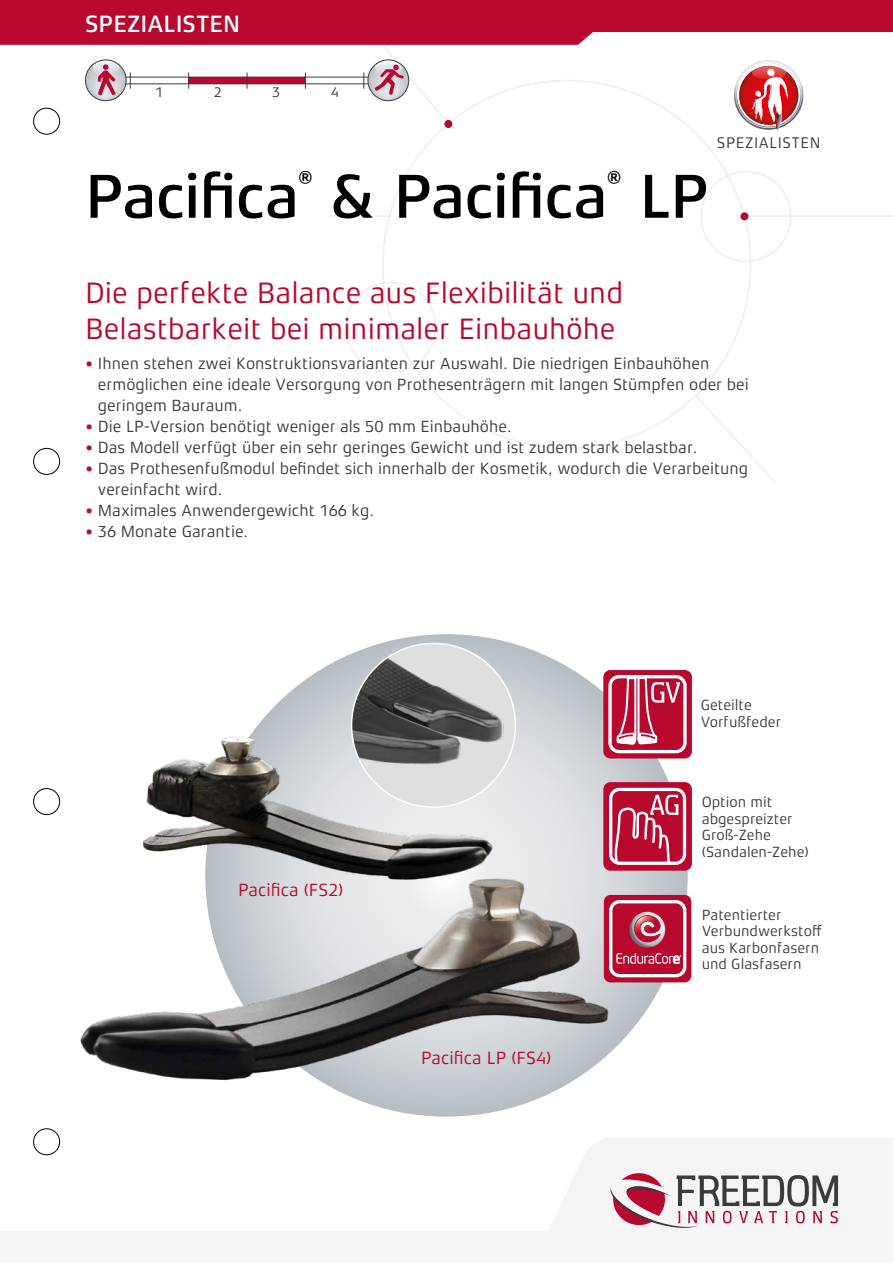
<style>
.page{position:relative;width:893px;height:1263px;background:#fff}
.page>*{position:absolute;margin:0;border:0;box-sizing:border-box;transform-origin:0 0}
.t1{font:500 63px "Xenois Sans Pro";letter-spacing:-.015em;color:#000}
.t2{font:30px/36px "Xenois Sans Pro";color:#b8082e}
.t3{font:500 24px "Xenois Sans Pro";color:#fff}
.t4{font:18px "Xenois Sans Pro";color:#b8082e}
.t5{font:16.5px/21px "Xenois Sans Pro";color:#3b3b3a}
.t6{font:15.6px "Xenois Sans Pro";letter-spacing:.03em;color:#3b3b3a}
.t7{font:15px/16.5px "Xenois Sans Pro";color:#3b3b3a}
.t8{font:14.4px "Xenois Sans Pro";color:#3b3b3a}
.s1{color:#b8082e}
</style>
<div class="page">
<div style="left:345px;top:282px;width:91px;height:91px;border:2px solid #dfdfdf;border-radius:50%"></div>
<div style="left:700px;top:171px;width:91px;height:91px;border:2px solid #dfdfdf;border-radius:50%"></div>
<svg style="left:693px;top:393px;width:83px;height:90px"></svg>
<hr style="left:742px;top:215px;width:151px;height:2px;background:#dfdfdf">
<div style="left:740px;top:212px;width:8px;height:8px;background:#b8082e;border-radius:50%"></div>
<hr style="left:329px;top:215px;width:61px;height:2px;background:#dfdfdf">
<svg style="left:205px;top:633px;width:483px;height:484px;background:#c8ccd1"></svg>
<svg style="left:610px;top:1173px;width:228px;height:55px"></svg>
<svg style="left:0;top:0;width:893px;height:131px"></svg>
<img style="left:352px;top:643px;width:163px;height:164px;border-radius:82px">
<img style="left:33px;top:794px;width:644px;height:362px">
<div style="left:604px;top:670px;width:87px;height:88px;background:#b8082e;border-radius:7px"></div>
<div style="left:608px;top:675px;width:79px;height:78px;border:3px solid #fff;border-radius:9px"></div>
<svg style="left:615px;top:676px;width:65px;height:78px"></svg>
<div style="left:604px;top:670px;width:87px;height:88px;border:1px solid #b8082e;border-radius:7px"></div>
<div style="left:604px;top:783px;width:87px;height:87px;background:#b8082e;border-radius:7px"></div>
<div style="left:609px;top:788px;width:77px;height:77px;border:3px solid #fff;border-radius:9px"></div>
<svg style="left:614px;top:795px;width:64px;height:70px"></svg>
<div style="left:604px;top:783px;width:87px;height:87px;border:1px solid #b8082e;border-radius:7px"></div>
<img style="left:106px;top:710px;width:408px;height:172px">
<div style="left:604px;top:895px;width:87px;height:87px;background:#b8082e;border-radius:7px"></div>
<div style="left:609px;top:900px;width:77px;height:77px;border:3px solid #fff;border-radius:9px"></div>
<svg style="left:616px;top:953px;width:65px;height:11px"></svg>
<svg style="left:629px;top:912px;width:36px;height:35px"></svg>
<div style="left:34px;top:1129px;width:26px;height:26px;background:#fff;border-radius:50%"></div>
<div style="left:33px;top:1128px;width:27px;height:27px;border:1px solid #000;border-radius:50%"></div>
<div style="left:34px;top:788px;width:26px;height:27px;background:#fff;border-radius:50%"></div>
<div style="left:33px;top:788px;width:27px;height:27px;border:1px solid #000;border-radius:50%"></div>
<div style="left:33px;top:448px;width:27px;height:27px;border:1px solid #000;border-radius:50%"></div>
<div style="left:34px;top:108px;width:26px;height:26px;background:#fff;border-radius:50%"></div>
<div style="left:33px;top:108px;width:27px;height:27px;border:1px solid #000;border-radius:50%"></div>
<h3 class="t3" style="left:85px;top:10px;width:157px">SPEZIALISTEN</h3>
<p class="t8" style="left:155px;top:84px;width:9px">1</p>
<p class="t8" style="left:214px;top:84px;width:9px">2</p>
<p class="t8" style="left:272px;top:84px;width:9px">3</p>
<p class="t8" style="left:331px;top:84px;width:9px">4</p>
<h1 class="t1" style="left:85px;top:161px;width:626px">Pacifica<sup>®</sup> &amp; Pacifica<sup>®</sup> LP</h1>
<p class="t6" style="left:717px;top:133px;width:105px">SPEZIALISTEN</p>
<h2 class="t2" style="left:85px;top:275px;width:540px">Die perfekte Balance aus Flexibilität und<br>Belastbarkeit bei minimaler Einbauhöhe</h2>
<p class="t5" style="left:98px;top:353px;width:652px;text-indent:-13px"><span class="s1">•</span> Ihnen stehen zwei Konstruktionsvarianten zur Auswahl. Die niedrigen Einbauhöhen ermöglichen eine ideale Versorgung von Prothesenträgern mit langen Stümpfen oder bei geringem Bauraum.</p>
<p class="t5" style="left:85px;top:416px;width:428px"><span class="s1">•</span> Die LP-Version benötigt weniger als 50 mm Einbauhöhe.</p>
<p class="t5" style="left:85px;top:437px;width:614px"><span class="s1">•</span> Das Modell verfügt über ein sehr geringes Gewicht und ist zudem stark belastbar.</p>
<p class="t5" style="left:98px;top:458px;width:652px;text-indent:-13px"><span class="s1">•</span> Das Prothesenfußmodul befindet sich innerhalb der Kosmetik, wodurch die Verarbeitung vereinfacht wird.</p>
<p class="t5" style="left:85px;top:500px;width:291px"><span class="s1">•</span> Maximales Anwendergewicht 166 kg.</p>
<p class="t5" style="left:85px;top:521px;width:165px"><span class="s1">•</span> 36 Monate Garantie.</p>
<p class="t7" style="left:701px;top:697px;width:82px">Geteilte<br>Vorfußfeder</p>
<p class="t4" style="left:238px;top:880px;width:107px">Pacifica (FS2)</p>
<p class="t4" style="left:421px;top:1048px;width:132px">Pacifica LP (FS4)</p>
<p class="t7" style="left:702px;top:794px;width:109px">Option mit abgespreizter<br>Groß-Zehe (Sandalen-Zehe)</p>
<p class="t7" style="left:702px;top:906px;width:122px">Patentierter<br>Verbundwerkstoff aus Karbonfasern und Glasfasern</p>
</div>
